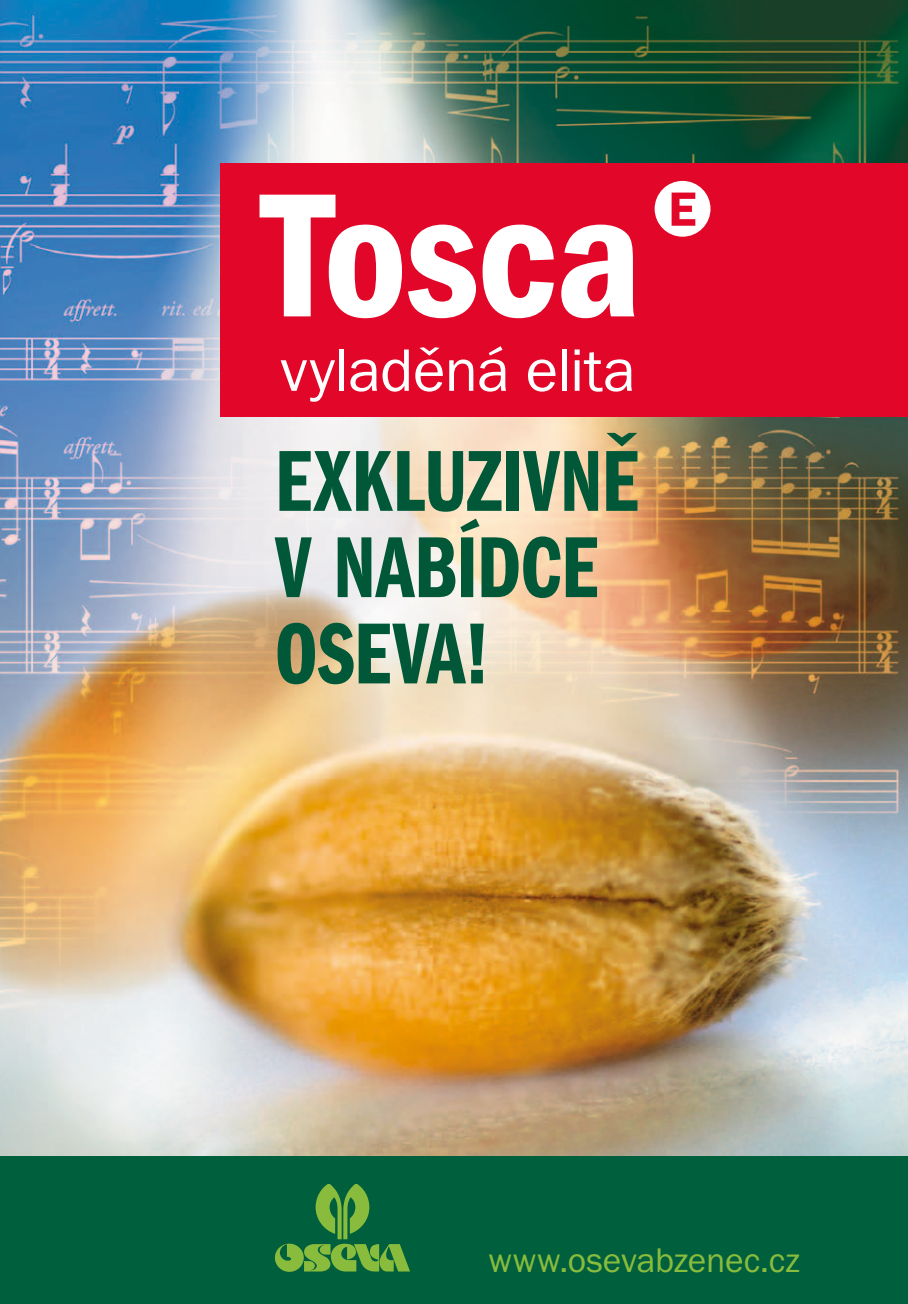
<style>
.page{position:relative;width:908px;height:1304px;background:#fff}
.page>*{position:absolute;margin:0;border:0;box-sizing:border-box;transform-origin:0 0}
.t1{font:182.6px "Franklin Gothic URW Con Dem";letter-spacing:-.015em;color:#fff}
.t2{font:89.6px/86.2px "Franklin Gothic URW Com Dem";letter-spacing:-.005em;color:#005838}
.t3{font:62px "Franklin Gothic URW Boo";letter-spacing:-.01em;color:#fff}
.t4{font:35.4px "Franklin Gothic URW Boo";letter-spacing:-.005em;color:#89bc3c}
</style>
<div class="page">
<img style="left:0;top:0;width:907px;height:1157px">
<div style="left:0;top:1157px;width:907px;height:147px;background:#00603d"></div>
<div style="left:221px;top:164px;width:686px;height:253px;background:#e20628"></div>
<div style="left:654px;top:181px;width:56px;height:56px;background:#fff;border-radius:50%"></div>
<svg style="left:671px;top:193px;width:24px;height:33px"></svg>
<svg style="left:275px;top:1185px;width:135px;height:87px"></svg>
<h1 class="t1" style="left:261px;top:147px;width:381px">Tosca</h1>
<p class="t3" style="left:280px;top:332px;width:357px">vyladěná elita</p>
<p class="t2" style="left:275px;top:439px;width:365px">EXKLUZIVNĚ<br>V NABÍDCE<br>OSEVA!</p>
<p class="t4" style="left:488px;top:1238px;width:313px">www.osevabzenec.cz</p>
</div>
